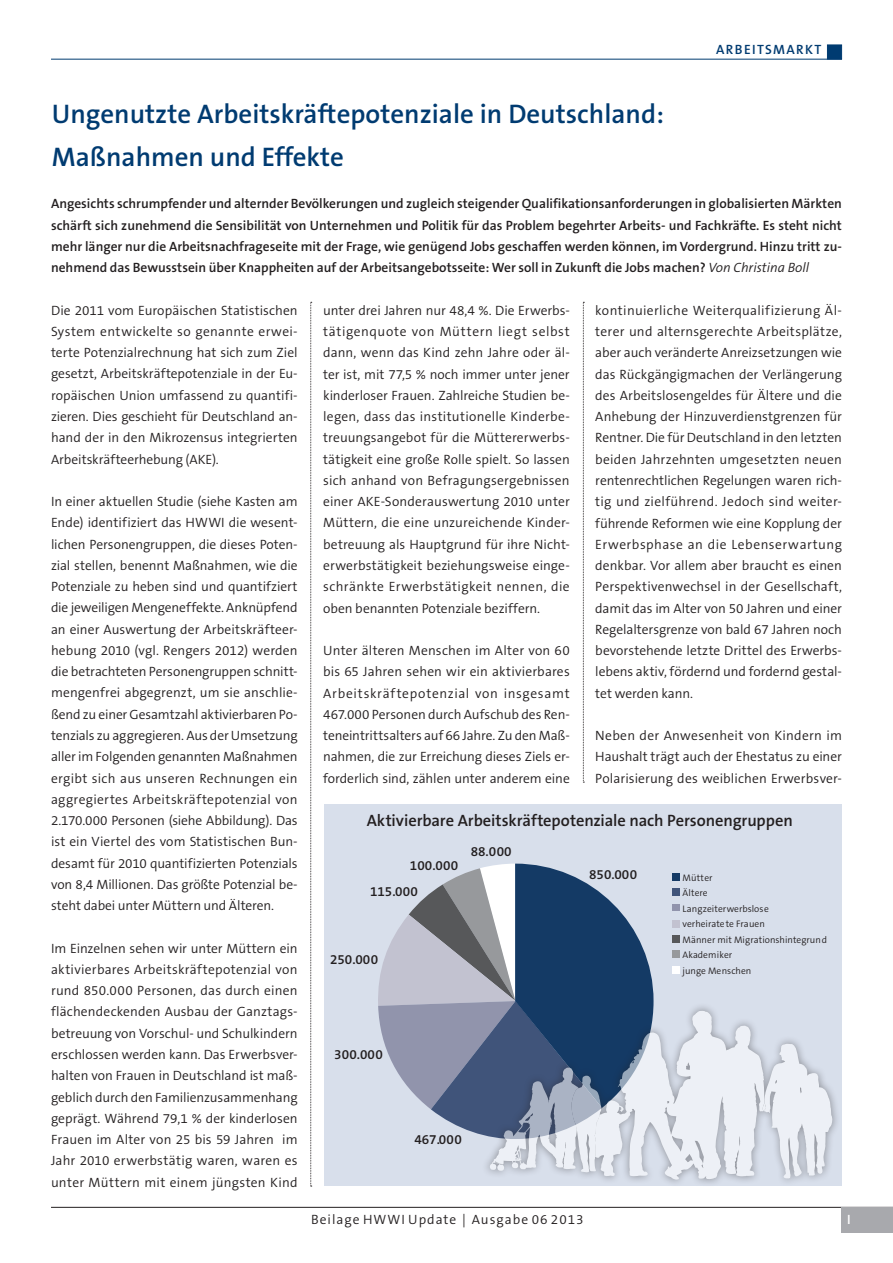
<style>
.page{position:relative;width:893px;height:1263px;background:#fff}
.page>*{position:absolute;margin:0;border:0;box-sizing:border-box;transform-origin:0 0}
.t1{font:600 27px/42.5px "The Sans B6";color:#003b71}
.t2{font:600 16.5px "The Sans B6";letter-spacing:-.005em;color:#231f20}
.t3{font:300 13.5px/21.3px "The Sans B4";color:#231f20;text-align:justify}
.t4{font:600 13.5px/21.3px "The Sans B6";color:#231f20;text-align:justify}
.t5{font:300 13.5px "The Sans B4";letter-spacing:.075em;color:#231f20}
.t6{font:600 13.5px "The Sans B6";letter-spacing:.1em;color:#003b71}
.t7{font:600 13.5px "The Sans B6";color:#fff}
.t8{font:300 9.45px/15.5px "The Sans B4";color:#231f20}
.s1{font-family:"The Sans B4";font-weight:300;font-style:italic}
</style>
<div class="page">
<div style="left:324px;top:804px;width:517px;height:382px;background:#d8dfeb"></div>
<div style="left:827px;top:45px;width:15px;height:14px;background:#003b71"></div>
<hr style="left:51px;top:1207px;width:842px;height:1px;background:#231f20">
<div style="left:842px;top:1208px;width:51px;height:25px;background:#a8a9ad"></div>
<svg style="left:310px;top:302px;width:2px;height:885px"></svg>
<hr style="left:51px;top:59px;width:791px;height:1px;background:#003b71">
<svg style="left:583px;top:302px;width:1px;height:481px"></svg>
<div style="left:482px;top:1003px;width:358px;height:185px;background:#231f20;opacity:.75"></div>
<svg style="left:378px;top:864px;width:454px;height:316px"></svg>
<h1 class="t1" style="left:52px;top:94px;width:614px">Ungenutzte Arbeitskräftepotenziale in Deutschland:<br>Maßnahmen und Effekte</h1>
<p class="t6" style="left:716px;top:42px;width:107px">ARBEITSMARKT</p>
<p class="t4" style="left:51px;top:194px;width:792px">Angesichts schrumpfender und alternder Bevölkerungen und zugleich steigender Qualifikationsanforderungen in globalisierten Märkten schärft sich zunehmend die Sensibilität von Unternehmen und Politik für das Problem begehrter Arbeits- und Fachkräfte. Es steht nicht mehr länger nur die Arbeitsnachfrageseite mit der Frage, wie genügend Jobs geschaffen werden können, im Vordergrund. Hinzu tritt zu&shy;nehmend das Bewusstsein über Knappheiten auf der Arbeitsangebotsseite: Wer soll in Zukunft die Jobs machen? <span class="s1">Von Christina Boll</span></p>
<p class="t3" style="left:51px;top:300px;width:248px">Die 2011 vom Europäischen Statistischen System entwickelte so genannte erwei&shy;terte Potenzialrechnung hat sich zum Ziel gesetzt, Arbeitskräftepotenziale in der Eu&shy;ropäischen Union umfassend zu quantifi&shy;zieren. Dies geschieht für Deutschland an&shy;hand der in den Mikrozensus integrierten Arbeitskräfteerhebung (AKE).</p>
<p class="t3" style="left:51px;top:491px;width:248px">In einer aktuellen Studie (siehe Kasten am Ende) identifiziert das HWWI die wesent&shy;lichen Personengruppen, die dieses Poten&shy;zial stellen, benennt Maßnahmen, wie die Potenziale zu heben sind und quantifziert die jeweiligen Mengeneffekte. Anknüpfend an einer Auswertung der Arbeitskräfteer&shy;hebung 2010 (vgl. Rengers 2012) werden die betrachteten Personengruppen schnitt&shy;mengenfrei abgegrenzt, um sie anschlie&shy;ßend zu einer Gesamtzahl aktivierbaren Po&shy;tenzials zu aggregieren. Aus der Umsetzung aller im Folgenden genannten Maßnahmen ergibt sich aus unseren Rechnungen ein aggregiertes Arbeitskräftepotenzial von 2.170.000 Personen (siehe Abbildung). Das ist ein Viertel des vom Statistischen Bun&shy;desamt für 2010 quantifizierten Potenzials von 8,4 Millionen. Das größte Potenzial be&shy;steht dabei unter Müttern und Älteren.</p>
<p class="t3" style="left:51px;top:938px;width:248px">Im Einzelnen sehen wir unter Müttern ein aktivierbares Arbeitskräftepotenzial von rund 850.000 Personen, das durch einen flächendeckenden Ausbau der Ganztags&shy;betreuung von Vorschul- und Schulkindern erschlossen werden kann. Das Erwerbsver&shy;halten von Frauen in Deutschland ist maß&shy;geblich durch den Familienzusammenhang geprägt. Während 79,1 % der kinderlosen Frauen im Alter von 25 bis 59 Jahren im Jahr 2010 erwerbstätig waren, waren es unter Müttern mit einem jüngsten Kind</p>
<p class="t3" style="left:323px;top:300px;width:248px">unter drei Jahren nur 48,4 %. Die Erwerbs&shy;tätigenquote von Müttern liegt selbst dann, wenn das Kind zehn Jahre oder äl&shy;ter ist, mit 77,5 % noch immer unter jener kinderloser Frauen. Zahlreiche Studien be&shy;legen, dass das institutionelle Kinderbe&shy;treuungsangebot für die Müttererwerbs&shy;tätigkeit eine große Rolle spielt. So lassen sich anhand von Befragungsergebnissen einer AKE-Sonderauswertung 2010 unter Müttern, die eine unzureichende Kinder&shy;betreuung als Hauptgrund für ihre Nicht&shy;erwerbstätigkeit beziehungsweise einge&shy;schränkte Erwerbstätigkeit nennen, die oben benannten Potenziale beziffern.</p>
<p class="t3" style="left:323px;top:640px;width:248px">Unter älteren Menschen im Alter von 60 bis 65 Jahren sehen wir ein aktivierbares Arbeitskräftepotenzial von insgesamt 467.000 Personen durch Aufschub des Ren&shy;teneintrittsalters auf 66 Jahre. Zu den Maß&shy;nahmen, die zur Erreichung dieses Ziels er&shy;forderlich sind, zählen unter anderem eine</p>
<p class="t3" style="left:595px;top:300px;width:248px">kontinuierliche Weiterqualifizierung Äl&shy;terer und alternsgerechte Arbeitsplätze, aber auch veränderte Anreizsetzungen wie das Rückgängigmachen der Verlängerung des Arbeitslosengeldes für Ältere und die Anhebung der Hinzuverdienstgrenzen für Rentner. Die für Deutschland in den letzten beiden Jahrzehnten umgesetzten neuen rentenrechtlichen Regelungen waren rich&shy;tig und zielführend. Jedoch sind weiter&shy;führende Reformen wie eine Kopplung der Erwerbsphase an die Lebenserwartung denkbar. Vor allem aber braucht es einen Perspektivenwechsel in der Gesellschaft, damit das im Alter von 50 Jahren und einer Regelaltersgrenze von bald 67 Jahren noch bevorstehende letzte Drittel des Erwerbs&shy;lebens aktiv, fördernd und fordernd gestal&shy;tet werden kann.</p>
<p class="t3" style="left:595px;top:725px;width:248px">Neben der Anwesenheit von Kindern im Haushalt trägt auch der Ehestatus zu einer Polarisierung des weiblichen Erwerbsver-</p>
<p class="t2" style="left:367px;top:812px;width:428px">Aktivierbare Arbeitskräftepotenziale nach Personengruppen</p>
<p class="t4" style="left:410px;top:855px;width:50px">100.000</p>
<p class="t4" style="left:370px;top:881px;width:49px">115.000</p>
<p class="t4" style="left:471px;top:842px;width:42px">88.000</p>
<p class="t4" style="left:330px;top:949px;width:50px">250.000</p>
<p class="t4" style="left:334px;top:1044px;width:50px">300.000</p>
<p class="t4" style="left:414px;top:1129px;width:49px">467.000</p>
<p class="t4" style="left:589px;top:864px;width:50px">850.000</p>
<p class="t8" style="left:683px;top:870px;width:146px">Mütter<br>Ältere<br>Langzeiterwerbslose<br>verheiratete Frauen<br>Männer mit Migrationshintegrund<br>Akademiker<br>junge Menschen</p>
<p class="t5" style="left:311px;top:1212px;width:274px">Beilage HWWI Update | Ausgabe 06 2013</p>
<p class="t7" style="left:847px;top:1212px;width:5px">I</p>
</div>
